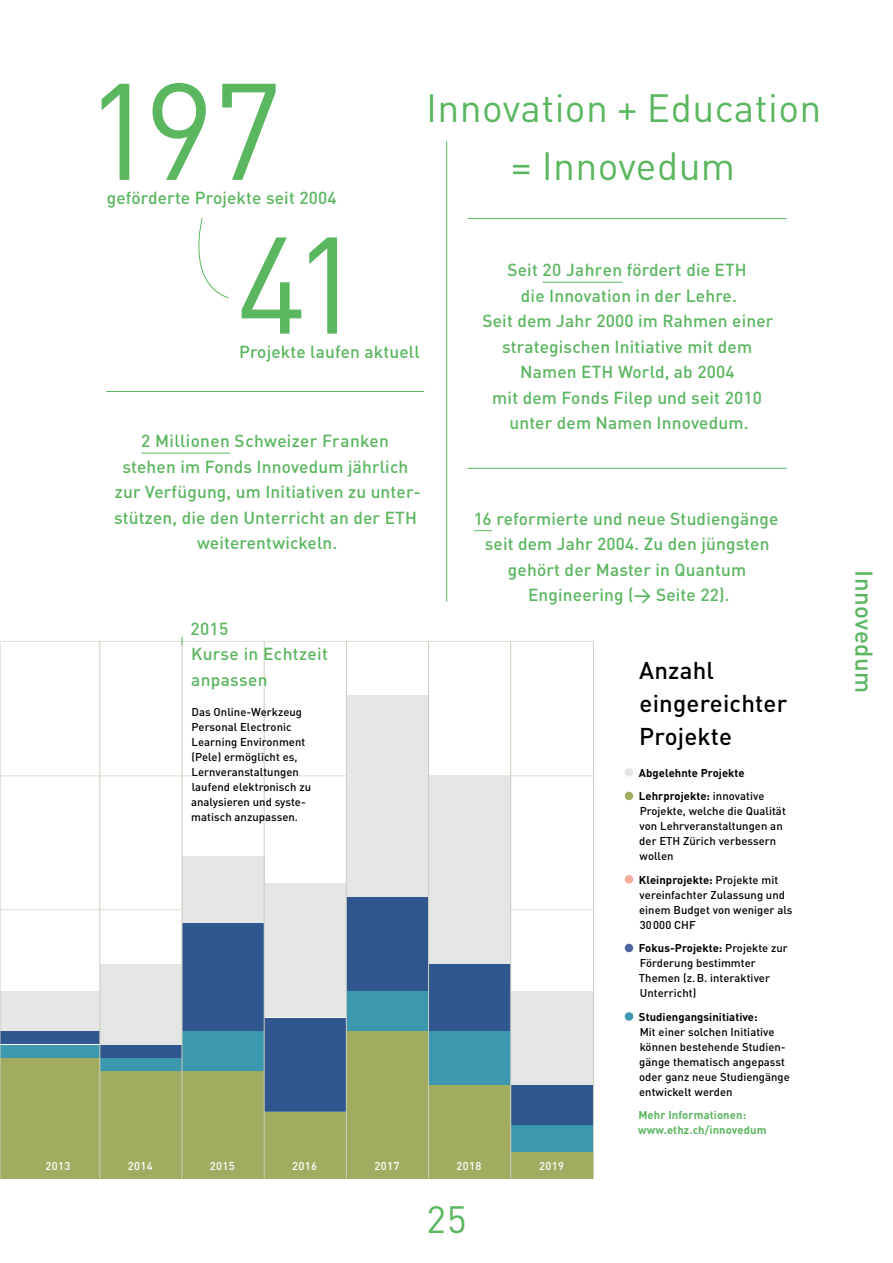
<style>
.page{position:relative;width:893px;height:1263px;background:#fff}
.page>*{position:absolute;margin:0;border:0;box-sizing:border-box;transform-origin:0 0}
.t1{font:135px "DIN Pro";color:#5ab65f}
.t2{font:39px "DIN Pro";letter-spacing:.01em;color:#5ab65f}
.t3{font:37.5px "DIN Pro";color:#5ab65f}
.t4{font:500 24px/33px "DIN Pro";letter-spacing:.01em;color:#000}
.t5{font:500 24px "DIN Pro";letter-spacing:.015em;color:#5ab65f}
.t6{font:500 17.25px/25.5px "DIN Pro";letter-spacing:.01em;color:#5ab65f;text-align:center}
.t7{font:500 11.25px/15px "DIN Pro";letter-spacing:.005em;color:#000}
.t8{font:700 11.25px/23.5px "DIN Pro";letter-spacing:.005em;color:#000}
.t9{font:700 11.25px/15px "DIN Pro";letter-spacing:.01em;color:#5ab65f}
.t10{font:500 11.25px "DIN Pro";letter-spacing:.03em;color:#fff}
.s1{font-weight:500}
.s2{font-weight:700}
</style>
<div class="page">
<hr style="left:0;top:909px;width:594px;height:1px;background:#dbddd0">
<hr style="left:0;top:776px;width:594px;height:1px;background:#dbddd0">
<hr style="left:0;top:641px;width:594px;height:1px;background:#dbddd0">
<div style="left:0;top:991px;width:100px;height:40px;background:#e4e5e5"></div>
<div style="left:0;top:1031px;width:100px;height:13px;background:#305690"></div>
<div style="left:0;top:1045px;width:100px;height:13px;background:#3c98af"></div>
<div style="left:0;top:1058px;width:100px;height:121px;background:#a2ac61"></div>
<div style="left:100px;top:964px;width:82px;height:80px;background:#e4e5e5"></div>
<div style="left:100px;top:1045px;width:82px;height:13px;background:#305690"></div>
<div style="left:100px;top:1058px;width:82px;height:13px;background:#3c98af"></div>
<div style="left:100px;top:1072px;width:82px;height:107px;background:#a2ac61"></div>
<div style="left:182px;top:856px;width:82px;height:67px;background:#e4e5e5"></div>
<div style="left:182px;top:924px;width:82px;height:107px;background:#305690"></div>
<div style="left:182px;top:1031px;width:82px;height:40px;background:#3c98af"></div>
<div style="left:182px;top:1072px;width:82px;height:107px;background:#a2ac61"></div>
<div style="left:264px;top:883px;width:83px;height:134px;background:#e4e5e5"></div>
<div style="left:264px;top:1018px;width:83px;height:93px;background:#305690"></div>
<div style="left:264px;top:1112px;width:83px;height:67px;background:#a2ac61"></div>
<div style="left:347px;top:695px;width:82px;height:201px;background:#e4e5e5"></div>
<div style="left:347px;top:897px;width:82px;height:93px;background:#305690"></div>
<div style="left:347px;top:991px;width:82px;height:40px;background:#3c98af"></div>
<div style="left:347px;top:1031px;width:82px;height:148px;background:#a2ac61"></div>
<div style="left:429px;top:776px;width:82px;height:187px;background:#e4e5e5"></div>
<div style="left:429px;top:964px;width:82px;height:67px;background:#305690"></div>
<div style="left:429px;top:1031px;width:82px;height:54px;background:#3c98af"></div>
<div style="left:429px;top:1085px;width:82px;height:94px;background:#a2ac61"></div>
<div style="left:511px;top:991px;width:82px;height:94px;background:#e4e5e5"></div>
<div style="left:511px;top:1085px;width:82px;height:40px;background:#305690"></div>
<div style="left:511px;top:1126px;width:82px;height:26px;background:#3c98af"></div>
<div style="left:511px;top:1153px;width:82px;height:26px;background:#a2ac61"></div>
<hr style="left:182px;top:641px;width:1px;height:538px;background:#cbcebc">
<hr style="left:0;top:641px;width:1px;height:538px;background:#cbcebc">
<hr style="left:264px;top:641px;width:1px;height:538px;background:#cbcebc">
<hr style="left:100px;top:641px;width:1px;height:538px;background:#cbcebc">
<hr style="left:346px;top:641px;width:1px;height:538px;background:#cbcebc">
<hr style="left:428px;top:641px;width:1px;height:538px;background:#cbcebc">
<hr style="left:593px;top:641px;width:1px;height:538px;background:#cbcebc">
<hr style="left:446px;top:141px;width:1px;height:461px;background:#5ab65f">
<hr style="left:106px;top:391px;width:318px;height:1px;background:#5ab65f">
<hr style="left:468px;top:218px;width:319px;height:1px;background:#5ab65f">
<hr style="left:468px;top:468px;width:319px;height:1px;background:#5ab65f">
<svg style="left:474px;top:530px;width:18px;height:1px"></svg>
<hr style="left:141px;top:453px;width:89px;height:1px;background:#5ab65f">
<hr style="left:542px;top:282px;width:80px;height:1px;background:#5ab65f">
<svg style="left:198px;top:218px;width:31px;height:80px"></svg>
<div style="left:625px;top:768px;width:8px;height:9px;background:#e4e5e5;border-radius:50%"></div>
<div style="left:625px;top:792px;width:8px;height:8px;background:#a2ac61;border-radius:50%"></div>
<div style="left:625px;top:875px;width:8px;height:9px;background:#f6ab9c;border-radius:50%"></div>
<div style="left:625px;top:944px;width:8px;height:8px;background:#4b669c;border-radius:50%"></div>
<div style="left:625px;top:1012px;width:8px;height:9px;background:#3c98af;border-radius:50%"></div>
<hr style="left:510px;top:641px;width:1px;height:538px;background:#cbcebc">
<h1 class="t1" style="left:85px;top:25px;width:199px">197</h1>
<h3 class="t6" style="left:107px;top:183px;width:231px">geförderte Projekte seit 2004</h3>
<h1 class="t1" style="left:236px;top:179px;width:128px">41</h1>
<h3 class="t6" style="left:239px;top:337px;width:182px">Projekte laufen aktuell</h3>
<h3 class="t6" style="left:114px;top:426px;width:308px">2 Millionen Schweizer Franken<br>stehen im Fonds Innovedum jährlich zur Verfügung, um Initiativen zu unter&shy;stützen, die den Unterricht an der ETH weiterentwickeln.</h3>
<h3 class="t6" style="left:190px;top:614px;width:139px;text-align:left">2015<br>Kurse in Echtzeit anpassen</h3>
<p class="t7" style="left:191px;top:703px;width:121px">Das Online-Werkzeug<br>Personal Electronic<br>Learning Environment (Pele) ermöglicht es,<br>Lernveranstaltungen laufend elektronisch zu analysieren und syste&shy;matisch anzupassen.</p>
<h2 class="t2" style="left:426px;top:77px;width:397px">Innovation + Education</h2>
<h2 class="t2" style="left:511px;top:135px;width:226px">= Innovedum</h2>
<h3 class="t6" style="left:482px;top:255px;width:292px">Seit 20 Jahren fördert die ETH<br>die Innovation in der Lehre.<br>Seit dem Jahr 2000 im Rahmen einer strategischen Initiative mit dem<br>Namen ETH World, ab 2004<br>mit dem Fonds Filep und seit 2010 unter dem Namen Innovedum.</h3>
<h3 class="t6" style="left:474px;top:504px;width:306px">16 reformierte und neue Studiengänge seit dem Jahr 2004. Zu den jüngsten gehört der Master in Quantum<br>Engineering (→ Seite 22).</h3>
<h3 class="t4" style="left:639px;top:651px;width:150px">Anzahl eingereichter<br>Projekte</h3>
<p class="t8" style="left:639px;top:759px;width:127px">Abgelehnte Projekte<br>Lehrprojekte: <span class="s1">innovative</span></p>
<p class="t7" style="left:639px;top:802px;width:148px">Projekte, welche die Qualität von Lehrveranstaltungen an der ETH Zürich verbessern wollen</p>
<p class="t7" style="left:639px;top:871px;width:155px"><span class="s2">Kleinprojekte:</span> Projekte mit vereinfachter Zulassung und einem Budget von weniger als<br>30 000 CHF</p>
<p class="t7" style="left:639px;top:939px;width:150px"><span class="s2">Fokus-Projekte:</span> Projekte zur<br>Förderung bestimmter<br>Themen (z.B. interaktiver<br>Unterricht)</p>
<p class="t8" style="left:639px;top:1003px;width:120px">Studiengangsinitiative:</p>
<p class="t7" style="left:639px;top:1023px;width:152px">Mit einer solchen Initiative können bestehende Studien&shy;gänge thematisch angepasst oder ganz neue Studiengänge entwickelt werden</p>
<p class="t9" style="left:638px;top:1106px;width:130px">Mehr Informationen: www.ethz.ch/innovedum</p>
<p class="t10" style="left:45px;top:1157px;width:26px">2013</p>
<p class="t10" style="left:128px;top:1157px;width:26px">2014</p>
<p class="t10" style="left:210px;top:1157px;width:26px">2015</p>
<p class="t10" style="left:292px;top:1157px;width:26px">2016</p>
<p class="t10" style="left:375px;top:1157px;width:26px">2017</p>
<p class="t10" style="left:457px;top:1157px;width:26px">2018</p>
<p class="t10" style="left:539px;top:1157px;width:26px">2019</p>
<h3 class="t3" style="left:426px;top:1190px;width:42px">25</h3>
<h3 class="t5" style="left:883px;top:570px;width:124px;rotate:90deg">Innovedum</h3>
</div>
